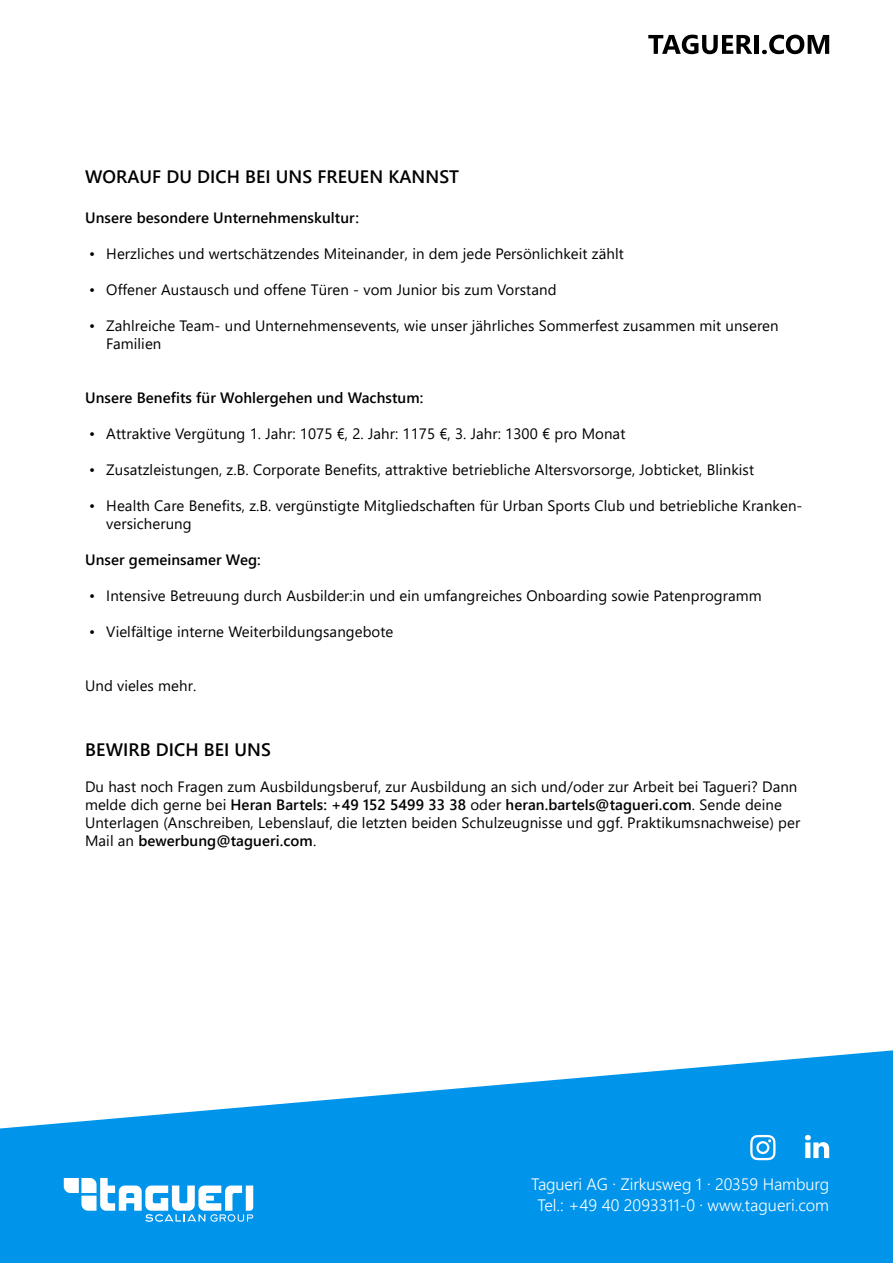
<style>
.page{position:relative;width:893px;height:1263px;background:#fff}
.page>*{position:absolute;margin:0;border:0;box-sizing:border-box;transform-origin:0 0}
.t1{font:600 18px "Segoe UI";letter-spacing:.005em;color:#000}
.t2{font:300 16.5px/21px "Segoe UI";letter-spacing:-.005em;color:#fff;text-align:center}
.t3{font:15px/18px "Segoe UI";letter-spacing:.005em;color:#000}
.t4{font:600 15px "Segoe UI";letter-spacing:.005em;color:#000}
.s1{font-weight:600}
</style>
<div class="page">
<svg style="left:648px;top:35px;width:104px;height:19px"></svg>
<hr style="left:754px;top:35px;width:4px;height:19px;background:#000">
<svg style="left:762px;top:35px;width:67px;height:19px"></svg>
<svg style="left:0;top:1050px;width:893px;height:213px;fill:#0095eb"></svg>
<svg style="left:750px;top:1135px;width:25px;height:25px"></svg>
<svg style="left:805px;top:1135px;width:24px;height:23px"></svg>
<svg style="left:64px;top:1178px;width:189px;height:44px"></svg>
<p class="t1" style="left:85px;top:160px;width:376px">WORAUF DU DICH BEI UNS FREUEN KANNST</p>
<p class="t4" style="left:85px;top:204px;width:276px">Unsere besondere Unternehmenskultur:</p>
<p class="t3" style="left:89px;top:243px;width:536px">• Herzliches und wertschätzendes Miteinander, in dem jede Persönlichkeit zählt</p>
<p class="t3" style="left:89px;top:279px;width:469px">• Offener Austausch und offene Türen - vom Junior bis zum Vorstand</p>
<p class="t3" style="left:106px;top:315px;width:674px;text-indent:-17px">• Zahlreiche Team- und Unternehmensevents, wie unser jährliches Sommerfest zusammen mit unseren<br>Familien</p>
<p class="t4" style="left:85px;top:384px;width:340px">Unsere Benefits für Wohlergehen und Wachstum:</p>
<p class="t3" style="left:89px;top:423px;width:538px">• Attraktive Vergütung 1. Jahr: 1075 €, 2. Jahr: 1175 €, 3. Jahr: 1300 € pro Monat</p>
<p class="t3" style="left:89px;top:459px;width:666px">• Zusatzleistungen, z.B. Corporate Benefits, attraktive betriebliche Altersvorsorge, Jobticket, Blinkist</p>
<p class="t3" style="left:106px;top:495px;width:698px;text-indent:-17px">• Health Care Benefits, z.B. vergünstigte Mitgliedschaften für Urban Sports Club und betriebliche Kranken&shy;versicherung</p>
<p class="t4" style="left:85px;top:546px;width:177px">Unser gemeinsamer Weg:</p>
<p class="t3" style="left:89px;top:585px;width:674px">• Intensive Betreuung durch Ausbilder:in und ein umfangreiches Onboarding sowie Patenprogramm</p>
<p class="t3" style="left:89px;top:621px;width:306px">• Vielfältige interne Weiterbildungsangebote</p>
<p class="t3" style="left:85px;top:675px;width:113px">Und vieles mehr.</p>
<p class="t1" style="left:85px;top:732px;width:187px">BEWIRB DICH BEI UNS</p>
<p class="t3" style="left:85px;top:776px;width:717px">Du hast noch Fragen zum Ausbildungsberuf, zur Ausbildung an sich und/oder zur Arbeit bei Tagueri? Dann melde dich gerne bei <span class="s1">Heran Bartels: +49 152 5499 33 38</span> oder <span class="s1">heran.bartels@tagueri.com</span>. Sende deine Unterlagen (Anschreiben, Lebenslauf, die letzten beiden Schulzeugnisse und ggf. Praktikumsnachweise) per Mail an <span class="s1">bewerbung@tagueri.com</span>.</p>
<p class="t2" style="left:531px;top:1171px;width:299px">Tagueri AG · Zirkusweg 1 · 20359 Hamburg<br>Tel.: +49 40 2093311-0 · www.tagueri.com</p>
</div>
